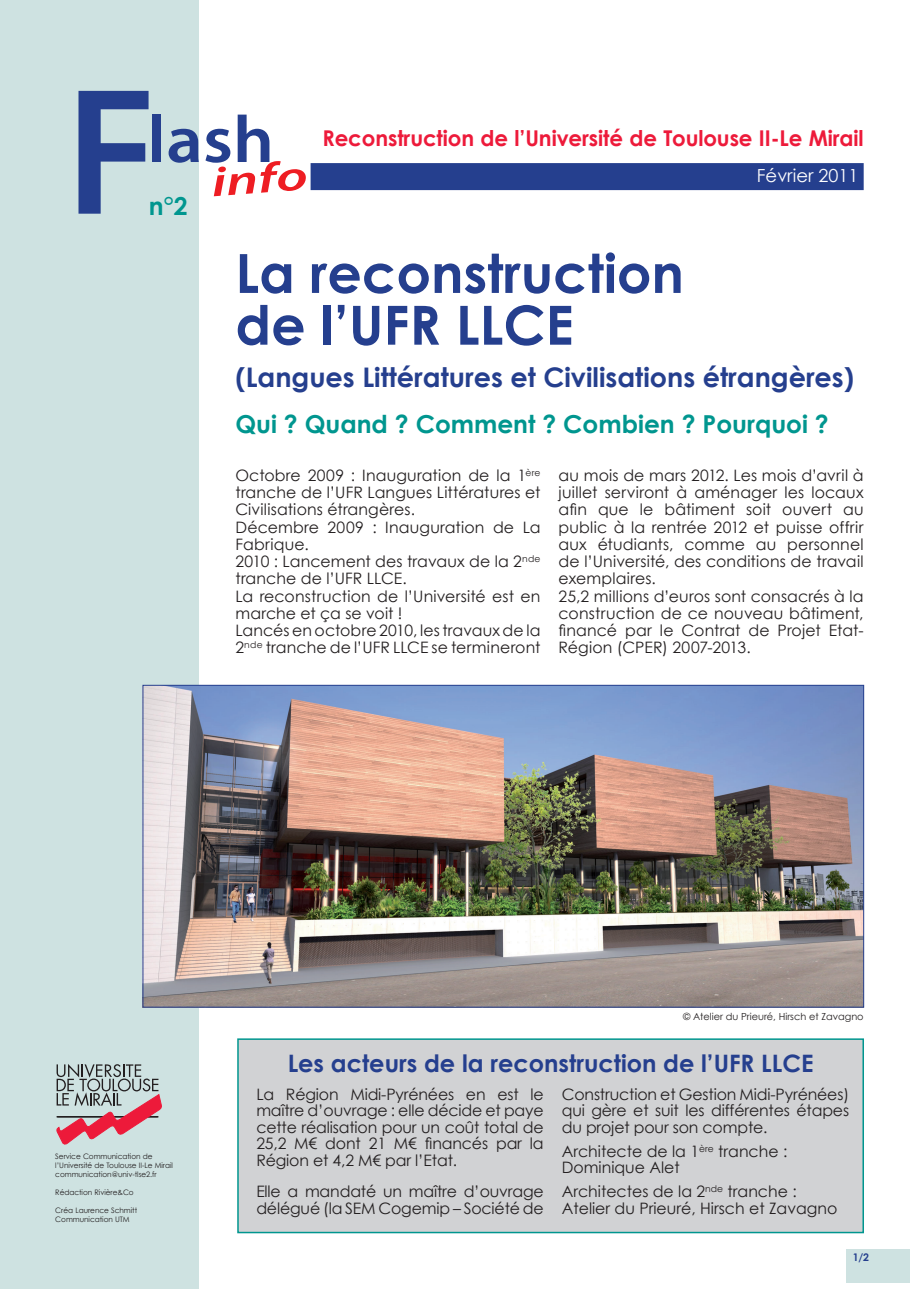
<style>
.page{position:relative;width:919px;height:1289px;background:#fff}
.page>*{position:absolute;margin:0;border:0;box-sizing:border-box;transform-origin:0 0}
.t1{font:600 182.1px "Myriad Pro";color:#253f8e}
.t2{font:600 66.75px "Myriad Pro";color:#253f8e;scale:1.08 1}
.t3{font:700 54px/51.8px "Century Gothic";color:#253f8e}
.t4{font:italic 600 42px "Myriad Pro";color:#ee1d23;scale:1.39 1}
.t5{font:700 27px "Century Gothic";color:#253f8e}
.t6{font:700 24.75px "Century Gothic";color:#00968f}
.t7{font:700 24px "Century Gothic";color:#253f8e}
.t8{font:700 21.75px "Century Gothic";letter-spacing:-.005em;color:#ed1a3a}
.t9{font:18px "Century Gothic";color:#fff}
.t10{font:15.75px/17.2px "Century Gothic";letter-spacing:.005em;color:#231f20}
.t11{font:700 10.5px "Century Gothic";color:#253f8e}
.t12{font:9.75px "Century Gothic";color:#231f20}
.t13{font:7.5px/9px "Century Gothic";letter-spacing:-.005em;color:#231f20}
</style>
<div class="page">
<div style="left:0;top:0;width:199px;height:1288px;background:#cee2e1"></div>
<svg style="left:56px;top:1064px;width:106px;height:80px"></svg>
<div style="left:238px;top:1039px;width:625px;height:193px;background:#d1d2d4"></div>
<div style="left:237px;top:1038px;width:626px;height:195px;border:2px solid #00968f"></div>
<img style="left:144px;top:687px;width:718px;height:318px">
<div style="left:310px;top:163px;width:553px;height:27px;background:#253f8e"></div>
<div style="left:845px;top:1249px;width:64px;height:33px;background:#cee2e1"></div>
<h1 class="t1" style="left:66px;top:37px;width:93px">F</h1>
<h2 class="t2" style="left:148px;top:97px;width:118px">lash</h2>
<h3 class="t8" style="left:322px;top:124px;width:542px">Reconstruction de l’Université de Toulouse II-Le Mirail</h3>
<h3 class="t4" style="left:210px;top:155px;width:71px;rotate:-4deg">info</h3>
<p class="t9" style="left:756px;top:165px;width:103px">Février 2011</p>
<h3 class="t6" style="left:149px;top:191px;width:40px">n°2</h3>
<h3 class="t3" style="left:235px;top:246px;width:450px">La reconstruction de l’UFR LLCE</h3>
<h3 class="t5" style="left:235px;top:361px;width:620px">(Langues Littératures et Civilisations étrangères)</h3>
<h3 class="t6" style="left:235px;top:408px;width:595px">Qui ? Quand ? Comment ? Combien ? Pourquoi ?</h3>
<p class="t10" style="left:235px;top:466px;width:306px">Octobre 2009 : Inauguration de la 1<sup>ère </sup>tranche de l’UFR Langues Littératures et<br>Civilisations étrangères.<br>Décembre 2009 : Inauguration de La<br>Fabrique.<br>2010 : Lancement des travaux de la 2<sup>nde </sup>tranche de l’UFR LLCE.<br>La reconstruction de l’Université est en marche et ça se voit !<br>Lancés en octobre 2010, les travaux de la<br>2<sup>nde</sup> tranche de l’UFR LLCE se termineront</p>
<p class="t10" style="left:558px;top:466px;width:306px">au mois de mars 2012. Les mois d’avril à juillet serviront à aménager les locaux afin que le bâtiment soit ouvert au public à la rentrée 2012 et puisse offrir aux étudiants, comme au personnel de l’Université, des conditions de travail exemplaires.<br>25,2 millions d’euros sont consacrés à la construction de ce nouveau bâtiment, financé par le Contrat de Projet Etat-Région (CPER) 2007-2013.</p>
<p class="t13" style="left:55px;top:1151px;width:119px">Service Communication de l’Université de Toulouse II-Le Mirail communication@univ-tlse2.fr</p>
<p class="t13" style="left:55px;top:1187px;width:80px">Rédaction Rivière&amp;Co</p>
<p class="t13" style="left:55px;top:1205px;width:83px">Créa Laurence Schmitt<br>Communication UTM</p>
<p class="t12" style="left:683px;top:1010px;width:182px">© Atelier du Prieuré, Hirsch et Zavagno</p>
<h3 class="t7" style="left:287px;top:1048px;width:527px">Les acteurs de la reconstruction de l’UFR LLCE</h3>
<p class="t10" style="left:256px;top:1085px;width:289px;line-height:16.5px;text-align:justify">La Région Midi-Pyrénées en est le maître d’ouvrage : elle décide et paye cette réalisation pour un coût total de 25,2 M€ dont 21 M€ financés par la Région et 4,2 M€ par l’Etat.</p>
<p class="t10" style="left:256px;top:1183px;width:289px;line-height:16.5px">Elle a mandaté un maître d’ouvrage délégué (la SEM Cogemip – Société de</p>
<p class="t10" style="left:561px;top:1085px;width:289px;line-height:16.5px;text-align:justify">Construction et Gestion Midi-Pyrénées) qui gère et suit les différentes étapes du projet pour son compte.</p>
<p class="t10" style="left:561px;top:1142px;width:227px;line-height:16.5px">Architecte de la 1<sup>ère</sup> tranche :<br>Dominique Alet</p>
<p class="t10" style="left:561px;top:1183px;width:277px;line-height:16.5px">Architectes de la 2<sup>nde</sup> tranche :<br>Atelier du Prieuré, Hirsch et Zavagno</p>
<p class="t11" style="left:852px;top:1250px;width:18px">1/2</p>
</div>
